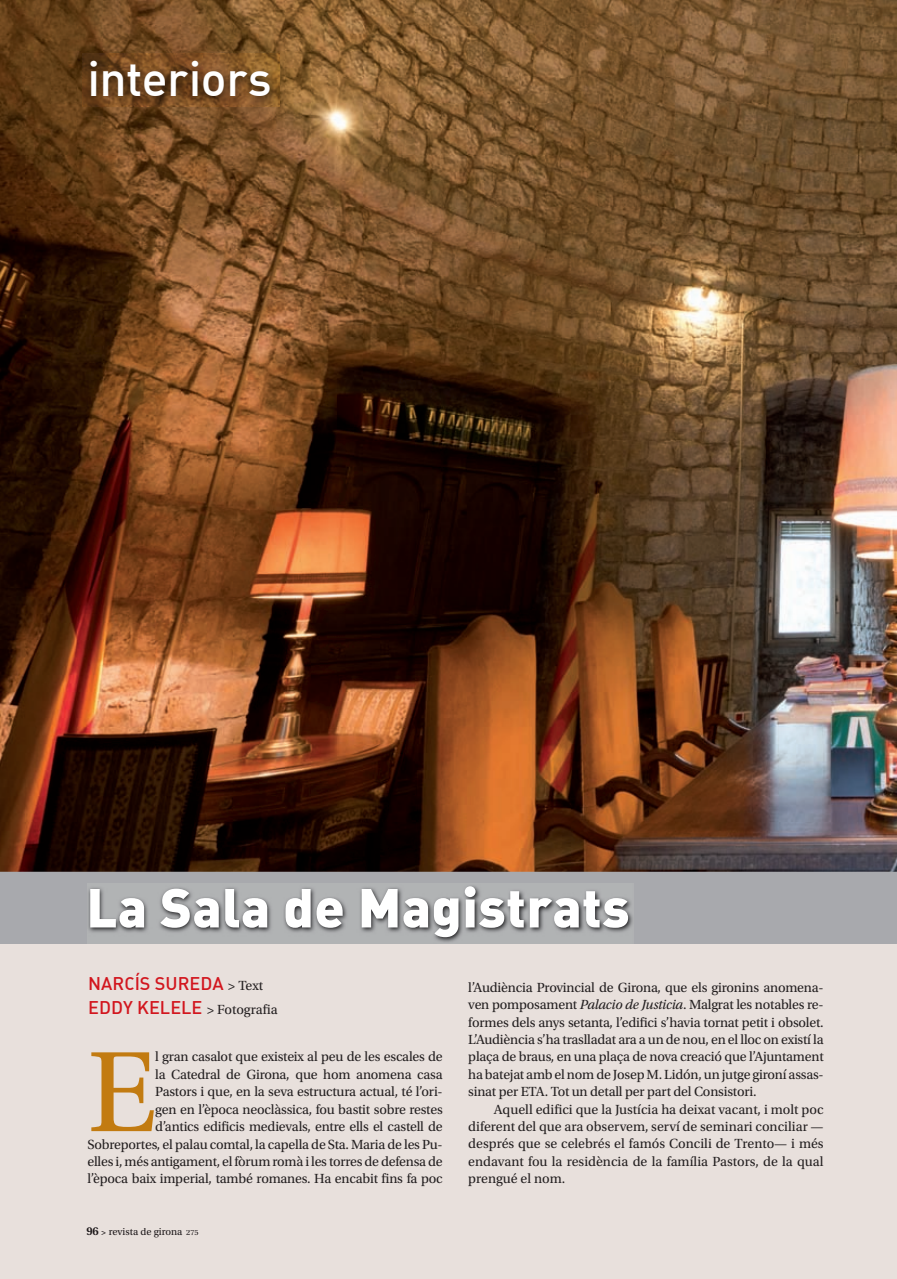
<style>
.page{position:relative;width:897px;height:1279px;background:#fff}
.page>*{position:absolute;margin:0;border:0;box-sizing:border-box;transform-origin:0 0}
.t1{font:120.6px "Utopia Std";color:#c27b11}
.t2{font:54px "DIN Black Alternate";letter-spacing:.01em;color:#fff}
.t3{font:48px "DIN Medium Alternate";letter-spacing:-.01em;color:#fff}
.t4{font:18px "DIN Medium Alternate";color:#d2161e}
.t5{font:13.95px/17.4px "Utopia Std";letter-spacing:-.015em;color:#231f20;text-align:justify}
.t6{font:10.5px "Utopia Std";color:#231f20}
.s1{font-family:"Utopia Std";font-size:13.95px;color:#231f20}
.s2{font-family:"DIN Medium Alternate";font-size:18px;color:#d2161e}
.s3{font-weight:600;font-size:12px}
.s4{font-weight:600;font-size:9px}
.s5{font-size:8.25px}
.s6{font-style:italic}
</style>
<div class="page">
<div style="left:0;top:943px;width:896px;height:335px;background:#e8e0dc"></div>
<div style="left:87px;top:1227px;width:12px;height:8px;background:#e8e0dc"></div>
<svg style="left:102px;top:1230px;width:4px;height:4px"></svg>
<div style="left:109px;top:1227px;width:73px;height:10px;background:#e8e0dc"></div>
<div style="left:184px;top:1229px;width:14px;height:6px;background:#e8e0dc"></div>
<div style="left:0;top:866px;width:896px;height:77px;background:#a8a9ad"></div>
<img style="left:0;top:0;width:896px;height:871px">
<img style="left:83px;top:54px;width:196px;height:52px">
<img style="left:89px;top:886px;width:543px;height:56px">
<svg style="left:893px;top:1276px;width:4px;height:3px"></svg>
<h3 class="t3" style="left:87px;top:48px;width:186px">interiors</h3>
<h2 class="t2" style="left:86px;top:871px;width:544px">La Sala de Magistrats</h2>
<p class="t4" style="left:88px;top:972px;width:176px">NARCÍS SUREDA <span class="s1">&gt; Text</span></p>
<p class="t5" style="left:88px;top:1001px;width:191px"><span class="s2">EDDY KELELE</span> &gt; Fotografia</p>
<p class="t5" style="left:87px;top:1048px;width:357px;text-align:right">l gran casalot que existeix al peu de les escales de<br>la Catedral de Girona, que hom anomena casa<br>Pastors i que, en la seva estructura actual, té l’ori-<br>gen en l’època neoclàssica, fou bastit sobre restes<br>d’antics edificis medievals, entre ells el castell de Sobreportes, el palau comtal, la capella de Sta. Maria de les Pu&shy;elles i, més antigament, el fòrum romà i les torres de defensa de l’època baix imperial, també romanes. Ha encabit fins fa poc</p>
<h1 class="t1" style="left:87px;top:1026px;width:71px">E</h1>
<p class="t6" style="left:86px;top:1225px;width:114px"><span class="s3">96</span> <span class="s4">&gt;</span> revista de girona <span class="s5">275</span></p>
<p class="t5" style="left:468px;top:978px;width:357px">l’Audiència Provincial de Girona, que els gironins anomena&shy;ven pomposament <span class="s6">Palacio de Justicia</span>. Malgrat les notables re&shy;formes dels anys setanta, l’edifici s’havia tornat petit i obsolet.<br>L’Audiència s’ha traslladat ara a un de nou, en el lloc on existí la plaça de braus, en una plaça de nova creació que l’Ajuntament ha batejat amb el nom de Josep M. Lidón, un jutge gironí assas&shy;sinat per ETA. Tot un detall per part del Consistori.</p>
<p class="t5" style="left:468px;top:1100px;width:357px;text-indent:26px">Aquell edifici que la Justícia ha deixat vacant, i molt poc diferent del que ara observem, serví de seminari conciliar — després que se celebrés el famós Concili de Trento— i més endavant fou la residència de la família Pastors, de la qual prengué el nom.</p>
</div>
